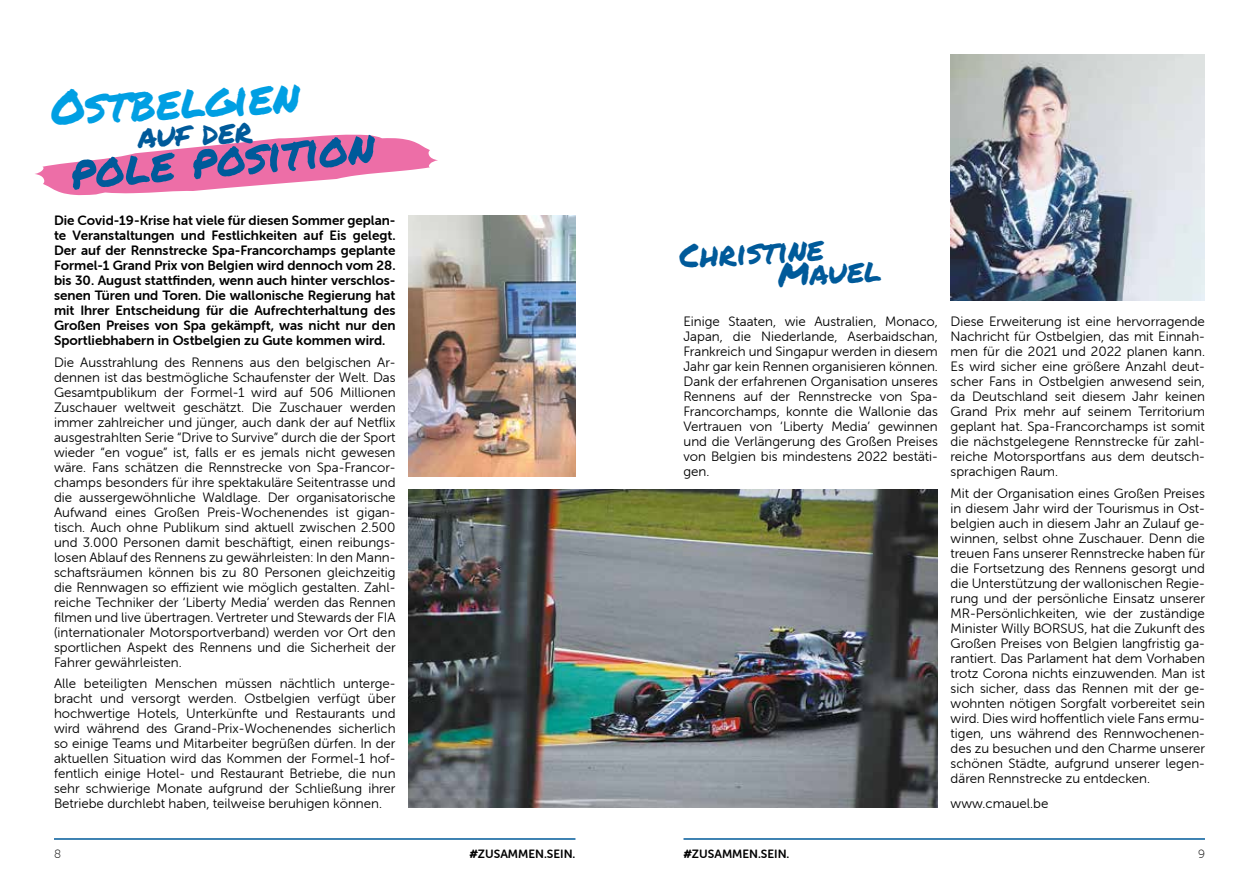
<style>
.page{position:relative;width:1259px;height:893px;background:#fff}
.page>*{position:absolute;margin:0;border:0;box-sizing:border-box;transform-origin:0 0}
.t1{font:47.1px "Permanent Marker";color:#005a9a}
.t2{font:47.1px "Permanent Marker";color:#009fe3}
.t3{font:32.85px/24px "Permanent Marker";color:#005a9a}
.t4{font:13.5px/15px "Museo Sans Rounded 300";color:#000;text-align:justify}
.t5{font:13.5px/15px "Museo Sans Rounded 700";color:#000;text-align:justify}
.t6{font:12px "Museo Sans Rounded 700";color:#000}
.t7{font:12px "Museo Sans Rounded 100";color:#000}
.s1{font-family:"Permanent Marker"}
</style>
<div class="page">
<hr style="left:54px;top:838px;width:521px;height:2px;background:#005a9a">
<hr style="left:683px;top:838px;width:522px;height:2px;background:#005a9a">
<svg style="left:35px;top:134px;width:403px;height:61px"></svg>
<img style="left:408px;top:489px;width:530px;height:319px">
<img style="left:950px;top:54px;width:255px;height:247px">
<img style="left:408px;top:215px;width:167px;height:261px">
<h1 class="t2" style="left:49px;top:73px;width:251px;rotate:-3deg">Ostbelgien</h1>
<h1 class="t1" style="left:67px;top:137px;width:306px;rotate:-5deg">pole position</h1>
<h2 class="t3" style="left:137px;top:123px;width:116px;rotate:-3deg">auf der</h2>
<p class="t5" style="left:54px;top:213px;width:343px">Die Covid-19-Krise hat viele für diesen Sommer geplan&shy;te Veranstaltungen und Festlichkeiten auf Eis gelegt.<br>Der auf der Rennstrecke Spa-Francorchamps geplante Formel-1 Grand Prix von Belgien wird dennoch vom 28. bis 30. August stattfinden, wenn auch hinter verschlos&shy;senen Türen und Toren. Die wallonische Regierung hat mit Ihrer Entscheidung für die Aufrechterhaltung des Großen Preises von Spa gekämpft, was nicht nur den Sportliebhabern in Ostbelgien zu Gute kommen wird.</p>
<p class="t4" style="left:54px;top:354px;width:343px">Die Ausstrahlung des Rennens aus den belgischen Ar&shy;dennen ist das bestmögliche Schaufenster der Welt. Das Gesamtpublikum der Formel-1 wird auf 506 Millionen Zuschauer weltweit geschätzt. Die Zuschauer werden immer zahlreicher und jünger, auch dank der auf Netflix ausgestrahlten Serie “Drive to Survive” durch die der Sport wieder “en vogue” ist, falls er es jemals nicht gewesen wäre. Fans schätzen die Rennstrecke von Spa-Francor&shy;champs besonders für ihre spektakuläre Seitentrasse und die aussergewöhnliche Waldlage. Der organisatorische Aufwand eines Großen Preis-Wochenendes ist gigan&shy;tisch. Auch ohne Publikum sind aktuell zwischen 2.500 und 3.000 Personen damit beschäftigt, einen reibungs&shy;losen Ablauf des Rennens zu gewährleisten: In den Mann&shy;schaftsräumen können bis zu 80 Personen gleichzeitig die Rennwagen so effizient wie möglich gestalten. Zahl&shy;reiche Techniker der ‘Liberty Media’ werden das Rennen filmen und live übertragen. Vertreter und Stewards der FIA (internationaler Motorsportverband) werden vor Ort den sportlichen Aspekt des Rennens und die Sicherheit der Fahrer gewährleisten.</p>
<p class="t4" style="left:54px;top:676px;width:343px">Alle beteiligten Menschen müssen nächtlich unterge&shy;bracht und versorgt werden. Ostbelgien verfügt über hochwertige Hotels, Unterkünfte und Restaurants und wird während des Grand-Prix-Wochenendes sicherlich so einige Teams und Mitarbeiter begrüßen dürfen. In der aktuellen Situation wird das Kommen der Formel-1 hof&shy;fentlich einige Hotel- und Restaurant Betriebe, die nun sehr schwierige Monate aufgrund der Schließung ihrer Betriebe durchlebt haben, teilweise beruhigen können.</p>
<h2 class="t3" style="left:776px;top:238px;width:105px;text-indent:-97px;rotate:-3deg">Christine<br>Mauel</h2>
<p class="t4" style="left:683px;top:314px;width:256px">Einige Staaten, wie Australien, Monaco, Japan, die Niederlande, Aserbaidschan, Frankreich und Singapur werden in diesem Jahr gar kein Rennen organisieren können.<br>Dank der erfahrenen Organisation unseres Rennens auf der Rennstrecke von Spa-Francorchamps, konnte die Wallonie das Vertrauen von ‘Liberty Media’ gewinnen und die Verlängerung des Großen Preises von Belgien bis mindestens 2022 bestäti&shy;gen.</p>
<p class="t4" style="left:950px;top:314px;width:256px">Diese Erweiterung ist eine hervorragende Nachricht für Ostbelgien, das mit Einnah&shy;men für die 2021 und 2022 planen kann.<br>Es wird sicher eine größere Anzahl deut&shy;scher Fans in Ostbelgien anwesend sein, da Deutschland seit diesem Jahr keinen Grand Prix mehr auf seinem Territorium geplant hat. Spa-Francorchamps ist somit die nächstgelegene Rennstrecke für zahl&shy;reiche Motorsportfans aus dem deutsch&shy;sprachigen Raum.</p>
<p class="t4" style="left:950px;top:486px;width:256px">Mit der Organisation eines Großen Preises in diesem Jahr wird der Tourismus in Ost&shy;belgien auch in diesem Jahr an Zulauf ge&shy;winnen, selbst ohne Zuschauer. Denn die treuen Fans unserer Rennstrecke haben für die Fortsetzung des Rennens gesorgt und die Unterstützung der wallonischen Regie&shy;rung und der persönliche Einsatz unserer MR-Persönlichkeiten, wie der zuständige Minister Willy BORSUS, hat die Zukunft des Großen Preises von Belgien langfristig ga&shy;rantiert. Das Parlament hat dem Vorhaben trotz Corona nichts einzuwenden. Man ist sich sicher, dass das Rennen mit der ge&shy;wohnten nötigen Sorgfalt vorbereitet sein wird. Dies wird hoffentlich viele Fans ermu&shy;tigen, uns während des Rennwochenen&shy;des zu besuchen und den Charme unserer schönen Städte, aufgrund unserer legen&shy;dären Rennstrecke zu entdecken.</p>
<p class="t4" style="left:950px;top:796px;width:99px">www.cmauel.be</p>
<p class="t7" style="left:54px;top:847px;width:9px">8</p>
<p class="t6" style="left:469px;top:847px;width:107px"><span class="s1">#</span>ZUSAMMEN.SEIN.</p>
<p class="t6" style="left:683px;top:847px;width:107px"><span class="s1">#</span>ZUSAMMEN.SEIN.</p>
<p class="t7" style="left:1198px;top:847px;width:8px">9</p>
</div>
